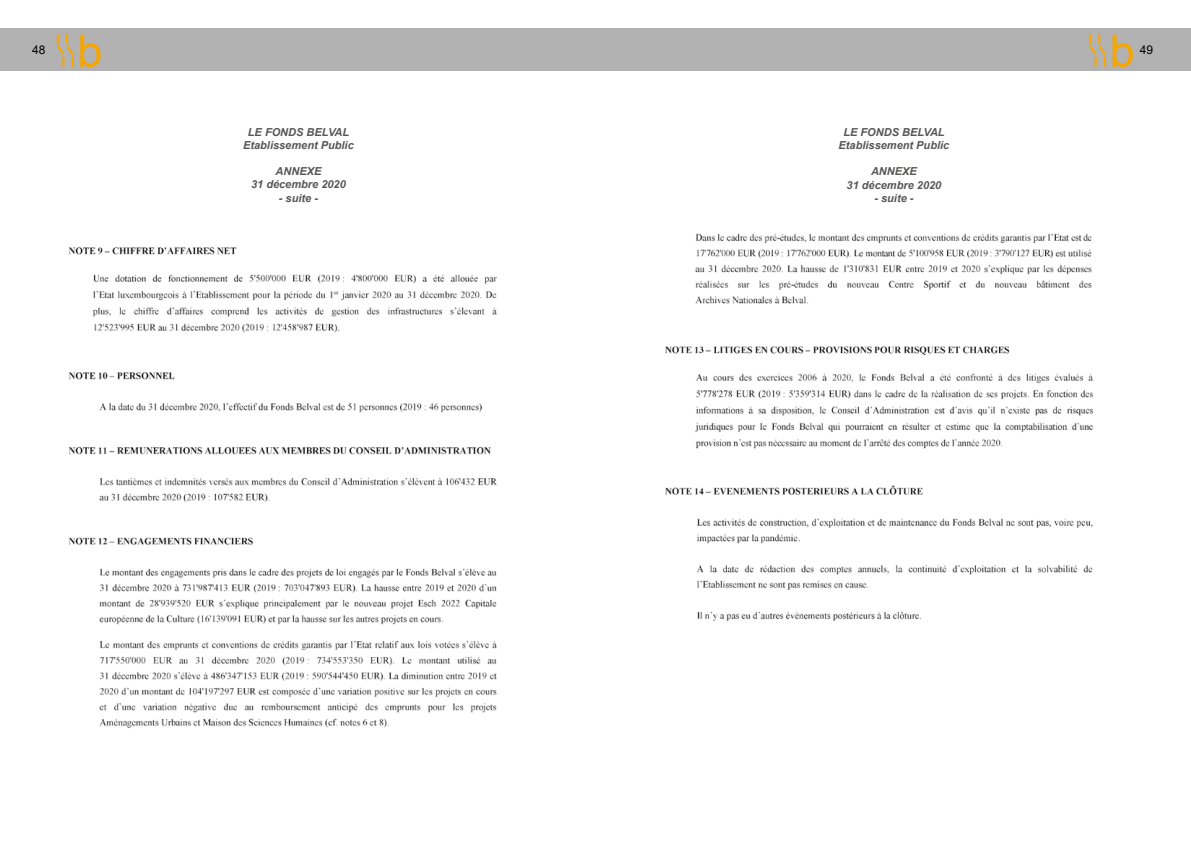
<style>
.page{position:relative;width:1191px;height:842px;background:#fff}
.page>*{position:absolute;margin:0;border:0;box-sizing:border-box;transform-origin:0 0}
.t1{font:45px "Arial";color:#f7a600}
.t2{font:12px "Arial";color:#000}
.t3{font:italic 700 11px/13.2px "Arial";color:#575756;text-align:center}
</style>
<div class="page">
<div style="left:595px;top:28px;width:596px;height:43px;background:#b3b2b2"></div>
<div style="left:0;top:28px;width:595px;height:43px;background:#b3b2b2"></div>
<svg style="left:57px;top:34px;width:17px;height:33px"></svg>
<svg style="left:1089px;top:34px;width:17px;height:33px"></svg>
<img style="left:68px;top:246px;width:429px;height:482px">
<img style="left:665px;top:346px;width:428px;height:275px">
<img style="left:695px;top:233px;width:397px;height:71px">
<p class="t2" style="left:32px;top:41px;width:15px">48</p>
<h1 class="t1" style="left:1109px;top:20px;width:27px">b</h1>
<p class="t2" style="left:1140px;top:41px;width:15px">49</p>
<h1 class="t1" style="left:78px;top:20px;width:27px">b</h1>
<p class="t3" style="left:243px;top:125px;width:112px">LE FONDS BELVAL<br>Etablissement Public</p>
<p class="t3" style="left:251px;top:165px;width:96px">ANNEXE<br>31 décembre 2020</p>
<p class="t3" style="left:279px;top:191px;width:41px">- suite -</p>
<p class="t3" style="left:838px;top:126px;width:112px">LE FONDS BELVAL<br>Etablissement Public</p>
<p class="t3" style="left:846px;top:165px;width:96px">ANNEXE<br>31 décembre 2020</p>
<p class="t3" style="left:874px;top:192px;width:41px">- suite -</p>
</div>
